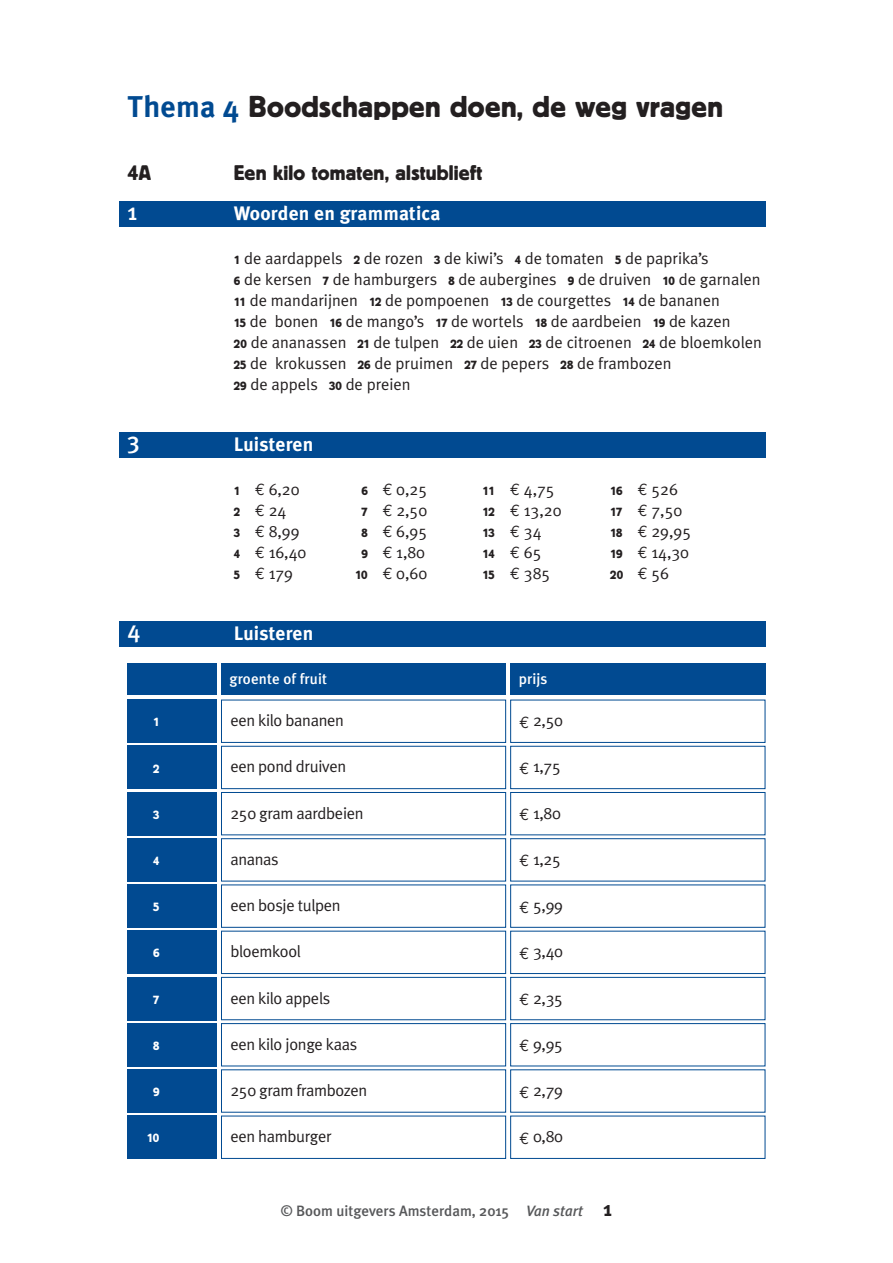
<style>
.page{position:relative;width:893px;height:1263px;background:#fff}
.page>*{position:absolute;margin:0;border:0;box-sizing:border-box;transform-origin:0 0}
.t1{font:30px "Block BE";letter-spacing:.01em;color:#231f20}
.t2{font:500 24px "Meta Plus";color:#fff}
.t3{font:21px "Block BE";letter-spacing:.01em;color:#231f20}
.t4{font:700 19.5px "Meta Plus";letter-spacing:.01em;color:#fff}
.t5{font:16.5px/21px "Meta Plus Normal";color:#231f20}
.t6{font:16.5px "Meta Plus Normal";letter-spacing:-.02em;color:#231f20}
.t7{font:500 15px "Meta Plus";color:#57585a}
.t8{font:500 15px "Meta Plus";letter-spacing:.01em;color:#fff}
.t9{font:12px "Block BE";color:#231f20}
.t10{font:12px "Block BE";color:#fff}
.s1{font-family:"Meta Plus";font-weight:700;color:#014a91}
.s2{font-family:"Block BE";font-size:12px}
.s3{font-family:"Euro Mono"}
.s4{font-family:"Euro Mono";font-size:16.5px}
.s5{font-family:"Meta Plus Normal";font-size:16.5px}
.s6{font-style:italic}
.s7{font-weight:700;font-size:21px;color:#231f20}
</style>
<div class="page">
<div style="left:119px;top:201px;width:646px;height:26px;background:#014a91"></div>
<div style="left:119px;top:432px;width:646px;height:25px;background:#014a91"></div>
<div style="left:119px;top:621px;width:646px;height:25px;background:#014a91"></div>
<div style="left:221px;top:663px;width:285px;height:32px;background:#014a91"></div>
<div style="left:510px;top:663px;width:255px;height:32px;background:#014a91"></div>
<div style="left:128px;top:663px;width:89px;height:32px;background:#014a91"></div>
<div style="left:221px;top:700px;width:285px;height:43px;border:1px solid #014a91"></div>
<div style="left:128px;top:700px;width:89px;height:43px;background:#014a91"></div>
<div style="left:510px;top:700px;width:255px;height:43px;border:1px solid #014a91"></div>
<div style="left:221px;top:746px;width:285px;height:43px;border:1px solid #014a91"></div>
<div style="left:128px;top:746px;width:89px;height:43px;background:#014a91"></div>
<div style="left:510px;top:746px;width:255px;height:43px;border:1px solid #014a91"></div>
<div style="left:221px;top:792px;width:285px;height:43px;border:1px solid #014a91"></div>
<div style="left:128px;top:792px;width:89px;height:43px;background:#014a91"></div>
<div style="left:510px;top:792px;width:255px;height:43px;border:1px solid #014a91"></div>
<div style="left:221px;top:838px;width:285px;height:43px;border:1px solid #014a91"></div>
<div style="left:128px;top:838px;width:89px;height:43px;background:#014a91"></div>
<div style="left:510px;top:838px;width:255px;height:43px;border:1px solid #014a91"></div>
<div style="left:221px;top:884px;width:285px;height:44px;border:1px solid #014a91"></div>
<div style="left:128px;top:884px;width:89px;height:44px;background:#014a91"></div>
<div style="left:510px;top:884px;width:255px;height:44px;border:1px solid #014a91"></div>
<div style="left:221px;top:931px;width:285px;height:43px;border:1px solid #014a91"></div>
<div style="left:128px;top:931px;width:89px;height:43px;background:#014a91"></div>
<div style="left:510px;top:931px;width:255px;height:43px;border:1px solid #014a91"></div>
<div style="left:221px;top:977px;width:285px;height:43px;border:1px solid #014a91"></div>
<div style="left:128px;top:977px;width:89px;height:43px;background:#014a91"></div>
<div style="left:510px;top:977px;width:255px;height:43px;border:1px solid #014a91"></div>
<div style="left:221px;top:1023px;width:285px;height:43px;border:1px solid #014a91"></div>
<div style="left:128px;top:1023px;width:89px;height:43px;background:#014a91"></div>
<div style="left:510px;top:1023px;width:255px;height:43px;border:1px solid #014a91"></div>
<div style="left:128px;top:1069px;width:89px;height:43px;background:#014a91"></div>
<div style="left:221px;top:1116px;width:285px;height:43px;border:1px solid #014a91"></div>
<div style="left:128px;top:1116px;width:89px;height:43px;background:#014a91"></div>
<div style="left:510px;top:1116px;width:255px;height:43px;border:1px solid #014a91"></div>
<h1 class="t1" style="left:128px;top:90px;width:597px"><span class="s1">Thema 4</span> Boodschappen doen, de weg vragen</h1>
<p class="t3" style="left:128px;top:161px;width:25px">4A</p>
<p class="t3" style="left:234px;top:161px;width:250px">Een kilo tomaten, alstublieft</p>
<h2 class="t2" style="left:128px;top:198px;width:11px">1</h2>
<p class="t4" style="left:234px;top:202px;width:208px">Woorden en grammatica</p>
<p class="t5" style="left:234px;top:248px;width:530px"><span class="s2">1</span> de aardappels <span class="s2">2</span> de rozen <span class="s2">3</span> de kiwi’s <span class="s2">4</span> de tomaten <span class="s2">5</span> de paprika’s<br><span class="s2">6</span> de kersen <span class="s2">7</span> de hamburgers <span class="s2">8</span> de aubergines <span class="s2">9</span> de druiven <span class="s2">10</span> de garnalen <span class="s2">11</span> de mandarijnen <span class="s2">12</span> de pompoenen <span class="s2">13</span> de courgettes <span class="s2">14</span> de bananen<br><span class="s2">15</span> de bonen <span class="s2">16</span> de mango’s <span class="s2">17</span> de wortels <span class="s2">18</span> de aardbeien <span class="s2">19</span> de kazen<br><span class="s2">20</span> de ananassen <span class="s2">21</span> de tulpen <span class="s2">22</span> de uien <span class="s2">23</span> de citroenen <span class="s2">24</span> de bloemkolen <span class="s2">25</span> de krokussen <span class="s2">26</span> de pruimen <span class="s2">27</span> de pepers <span class="s2">28</span> de frambozen<br><span class="s2">29</span> de appels <span class="s2">30</span> de preien</p>
<h2 class="t2" style="left:128px;top:427px;width:14px">3</h2>
<p class="t4" style="left:234px;top:433px;width:81px">Luisteren</p>
<p class="t5" style="left:234px;top:479px;width:67px"><span class="s2">1</span> <span class="s3">€</span> 6,20</p>
<p class="t5" style="left:361px;top:479px;width:67px"><span class="s2">6</span> <span class="s3">€</span> 0,25</p>
<p class="t5" style="left:483px;top:479px;width:74px"><span class="s2">11</span> <span class="s3">€</span> 4,75</p>
<p class="t5" style="left:610px;top:479px;width:69px"><span class="s2">16</span> <span class="s3">€</span> 526</p>
<p class="t5" style="left:234px;top:500px;width:54px"><span class="s2">2</span> <span class="s3">€</span> 24</p>
<p class="t5" style="left:361px;top:500px;width:67px"><span class="s2">7</span> <span class="s3">€</span> 2,50</p>
<p class="t5" style="left:483px;top:500px;width:80px"><span class="s2">12</span> <span class="s3">€</span> 13,20</p>
<p class="t5" style="left:610px;top:500px;width:74px"><span class="s2">17</span> <span class="s3">€</span> 7,50</p>
<p class="t5" style="left:234px;top:521px;width:67px"><span class="s2">3</span> <span class="s3">€</span> 8,99</p>
<p class="t5" style="left:361px;top:521px;width:67px"><span class="s2">8</span> <span class="s3">€</span> 6,95</p>
<p class="t9" style="left:483px;top:526px;width:60px">13 <span class="s4">€</span> <span class="s5">34</span></p>
<p class="t5" style="left:610px;top:521px;width:82px"><span class="s2">18</span> <span class="s3">€</span> 29,95</p>
<p class="t5" style="left:234px;top:542px;width:74px"><span class="s2">4</span> <span class="s3">€</span> 16,40</p>
<p class="t5" style="left:361px;top:542px;width:65px"><span class="s2">9</span> <span class="s3">€</span> 1,80</p>
<p class="t9" style="left:483px;top:547px;width:60px">14 <span class="s4">€</span> <span class="s5">65</span></p>
<p class="t5" style="left:610px;top:542px;width:80px"><span class="s2">19</span> <span class="s3">€</span> 14,30</p>
<p class="t5" style="left:234px;top:563px;width:61px"><span class="s2">5</span> <span class="s3">€</span> 179</p>
<p class="t5" style="left:355px;top:563px;width:74px"><span class="s2">10</span> <span class="s3">€</span> 0,60</p>
<p class="t5" style="left:483px;top:563px;width:69px"><span class="s2">15</span> <span class="s3">€</span> 385</p>
<p class="t9" style="left:610px;top:568px;width:60px">20 <span class="s4">€</span> <span class="s5">56</span></p>
<h2 class="t2" style="left:128px;top:616px;width:15px">4</h2>
<p class="t4" style="left:234px;top:622px;width:81px">Luisteren</p>
<p class="t8" style="left:230px;top:670px;width:99px">groente of fruit</p>
<p class="t8" style="left:519px;top:670px;width:30px">prijs</p>
<p class="t10" style="left:153px;top:715px;width:8px">1</p>
<p class="t6" style="left:230px;top:711px;width:115px">een kilo bananen</p>
<p class="t5" style="left:519px;top:710px;width:45px"><span class="s3">€</span> 2,50</p>
<p class="t10" style="left:153px;top:762px;width:8px">2</p>
<p class="t6" style="left:230px;top:757px;width:117px">een pond druiven</p>
<p class="t5" style="left:519px;top:756px;width:43px"><span class="s3">€</span> 1,75</p>
<p class="t10" style="left:153px;top:808px;width:8px">3</p>
<p class="t6" style="left:230px;top:803px;width:135px">250 gram aardbeien</p>
<p class="t5" style="left:519px;top:802px;width:43px"><span class="s3">€</span> 1,80</p>
<p class="t10" style="left:153px;top:854px;width:8px">4</p>
<p class="t5" style="left:230px;top:848px;width:50px">ananas</p>
<p class="t5" style="left:519px;top:848px;width:43px"><span class="s3">€</span> 1,25</p>
<p class="t10" style="left:153px;top:900px;width:8px">5</p>
<p class="t6" style="left:230px;top:896px;width:112px">een bosje tulpen</p>
<p class="t5" style="left:519px;top:895px;width:45px"><span class="s3">€</span> 5,99</p>
<p class="t10" style="left:153px;top:946px;width:8px">6</p>
<p class="t6" style="left:230px;top:942px;width:72px">bloemkool</p>
<p class="t5" style="left:519px;top:941px;width:45px"><span class="s3">€</span> 3,40</p>
<p class="t10" style="left:153px;top:993px;width:7px">7</p>
<p class="t6" style="left:230px;top:988px;width:101px">een kilo appels</p>
<p class="t5" style="left:519px;top:987px;width:45px"><span class="s3">€</span> 2,35</p>
<p class="t10" style="left:153px;top:1039px;width:8px">8</p>
<p class="t6" style="left:230px;top:1034px;width:128px">een kilo jonge kaas</p>
<p class="t5" style="left:519px;top:1033px;width:45px"><span class="s3">€</span> 9,95</p>
<p class="t10" style="left:153px;top:1085px;width:8px">9</p>
<p class="t6" style="left:230px;top:1081px;width:139px">250 gram frambozen</p>
<p class="t5" style="left:519px;top:1079px;width:45px"><span class="s3">€</span> 2,79</p>
<p class="t10" style="left:147px;top:1131px;width:14px">10</p>
<p class="t6" style="left:230px;top:1127px;width:103px">een hamburger</p>
<p class="t5" style="left:519px;top:1126px;width:45px"><span class="s3">€</span> 0,80</p>
<p class="t7" style="left:281px;top:1201px;width:333px">© Boom uitgevers Amsterdam, 2015 <span class="s6">Van start</span> <span class="s7">1</span></p>
</div>
